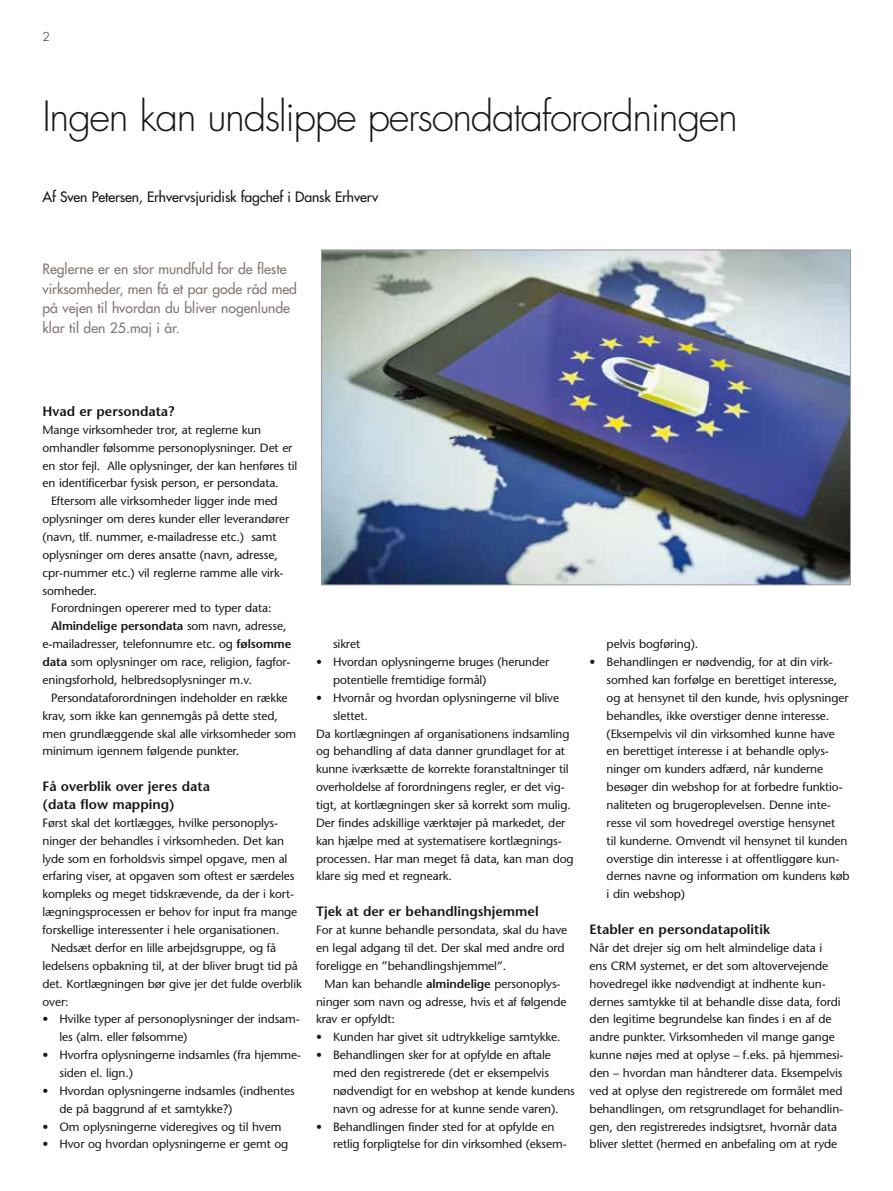
<style>
.page{position:relative;width:893px;height:1191px;background:#fff}
.page>*{position:absolute;margin:0;border:0;box-sizing:border-box;transform-origin:0 0}
.t1{font:300 40.5px "Futura";letter-spacing:-.035em;color:#181716}
.t2{font:13.95px/19.5px "Futura";color:#827773}
.t3{font:13.95px "Futura";letter-spacing:-.01em;color:#181716}
.t4{font:600 13.5px/18px "Stone Sans";color:#181716}
.t5{font:12px/17.9px "Stone Sans";letter-spacing:-.01em;color:#181716}
.t6{font:600 12px "Stone Sans";letter-spacing:-.01em;color:#181716}
.t7{font:300 12px "Futura";color:#181716}
.s1{font-weight:400}
.s2{font-weight:600}
</style>
<div class="page">
<img style="left:323px;top:252px;width:526px;height:331px">
<p class="t7" style="left:43px;top:29px;width:9px">2</p>
<h1 class="t1" style="left:43px;top:92px;width:697px">Ingen kan undslippe persondataforordningen</h1>
<p class="t3" style="left:43px;top:188px;width:337px">Af Sven Petersen, Erhvervsjuridisk fagchef i Dansk Erhverv</p>
<p class="t2" style="left:43px;top:259px;width:256px">Reglerne er en stor mundfuld for de fleste virksomheder, men få et par gode råd med på vejen til hvordan du bliver nogenlunde klar til den 25.maj i år.</p>
<p class="t4" style="left:43px;top:402px;width:133px">Hvad er persondata?</p>
<p class="t5" style="left:43px;top:421px;width:220px">Mange virksomheder tror, at reglerne kun</p>
<p class="t5" style="left:43px;top:438px;width:251px">omhandler følsomme personoplysninger. Det er</p>
<p class="t5" style="left:43px;top:456px;width:256px">en stor fejl. Alle oplysninger, der kan henføres til</p>
<p class="t5" style="left:43px;top:474px;width:238px">en identificerbar fysisk person, er persondata.</p>
<p class="t5" style="left:51px;top:492px;width:228px">Eftersom alle virksomheder ligger inde med</p>
<p class="t5" style="left:43px;top:510px;width:248px">oplysninger om deres kunder eller leverandører</p>
<p class="t5" style="left:43px;top:528px;width:236px">(navn, tlf. nummer, e-mailadresse etc.) samt</p>
<p class="t5" style="left:43px;top:546px;width:237px">oplysninger om deres ansatte (navn, adresse,</p>
<p class="t5" style="left:43px;top:563px;width:243px">cpr-nummer etc.) vil reglerne ramme alle virk-</p>
<p class="t5" style="left:43px;top:581px;width:56px">somheder.</p>
<p class="t5" style="left:51px;top:599px;width:222px">Forordningen opererer med to typer data:</p>
<p class="t6" style="left:51px;top:619px;width:237px">Almindelige persondata <span class="s1">som navn, adresse,</span></p>
<p class="t5" style="left:43px;top:635px;width:250px">e-mailadresser, telefonnumre etc. og <span class="s2">følsomme</span></p>
<p class="t5" style="left:43px;top:653px;width:250px"><span class="s2">data</span> som oplysninger om race, religion, fagfor-</p>
<p class="t5" style="left:43px;top:671px;width:211px">eningsforhold, helbredsoplysninger m.v.</p>
<p class="t5" style="left:51px;top:688px;width:238px">Persondataforordningen indeholder en række</p>
<p class="t5" style="left:43px;top:706px;width:237px">krav, som ikke kan gennemgås på dette sted,</p>
<p class="t5" style="left:43px;top:724px;width:255px">men grundlæggende skal alle virksomheder som</p>
<p class="t5" style="left:43px;top:742px;width:198px">minimum igennem følgende punkter.</p>
<p class="t4" style="left:43px;top:777px;width:169px">Få overblik over jeres data (data flow mapping)</p>
<p class="t5" style="left:43px;top:813px;width:237px">Først skal det kortlægges, hvilke personoplys-</p>
<p class="t5" style="left:43px;top:831px;width:243px">ninger der behandles i virksomheden. Det kan</p>
<p class="t5" style="left:43px;top:849px;width:246px">lyde som en forholdsvis simpel opgave, men al</p>
<p class="t5" style="left:43px;top:867px;width:254px">erfaring viser, at opgaven som oftest er særdeles</p>
<p class="t5" style="left:43px;top:885px;width:253px">kompleks og meget tidskrævende, da der i kort-</p>
<p class="t5" style="left:43px;top:903px;width:256px">lægningsprocessen er behov for input fra mange</p>
<p class="t5" style="left:43px;top:921px;width:238px">forskellige interessenter i hele organisationen.</p>
<p class="t5" style="left:51px;top:938px;width:227px">Nedsæt derfor en lille arbejdsgruppe, og få</p>
<p class="t5" style="left:43px;top:956px;width:257px">ledelsens opbakning til, at der bliver brugt tid på</p>
<p class="t5" style="left:43px;top:974px;width:261px">det. Kortlægningen bør give jer det fulde overblik</p>
<p class="t5" style="left:43px;top:992px;width:27px">over:</p>
<p class="t5" style="left:60px;top:1010px;width:242px;text-indent:-17px">• Hvilke typer af personoplysninger der indsam&shy;les (alm. eller følsomme)</p>
<p class="t5" style="left:60px;top:1046px;width:243px;text-indent:-17px">• Hvorfra oplysningerne indsamles (fra hjemme&shy;siden el. lign.)</p>
<p class="t5" style="left:60px;top:1081px;width:237px;text-indent:-17px">• Hvordan oplysningerne indsamles (indhentes de på baggrund af et samtykke?)</p>
<p class="t5" style="left:43px;top:1117px;width:240px">• Om oplysningerne videregives og til hvem</p>
<p class="t5" style="left:43px;top:1135px;width:247px">• Hvor og hvordan oplysningerne er gemt og</p>
<p class="t5" style="left:333px;top:635px;width:29px">sikret</p>
<p class="t5" style="left:333px;top:653px;width:218px;text-indent:-17px">• Hvordan oplysningerne bruges (herunder potentielle fremtidige formål)</p>
<p class="t5" style="left:316px;top:688px;width:245px">• Hvornår og hvordan oplysningerne vil blive</p>
<p class="t5" style="left:333px;top:706px;width:36px">slettet.</p>
<p class="t5" style="left:316px;top:724px;width:255px">Da kortlægningen af organisationens indsamling</p>
<p class="t5" style="left:316px;top:742px;width:250px">og behandling af data danner grundlaget for at</p>
<p class="t5" style="left:316px;top:760px;width:254px">kunne iværksætte de korrekte foranstaltninger til</p>
<p class="t5" style="left:316px;top:778px;width:250px">overholdelse af forordningens regler, er det vig-</p>
<p class="t5" style="left:316px;top:796px;width:256px">tigt, at kortlægningen sker så korrekt som mulig.</p>
<p class="t5" style="left:316px;top:813px;width:251px">Der findes adskillige værktøjer på markedet, der</p>
<p class="t5" style="left:316px;top:831px;width:247px">kan hjælpe med at systematisere kortlægnings-</p>
<p class="t5" style="left:316px;top:849px;width:259px">processen. Har man meget få data, kan man dog</p>
<p class="t5" style="left:316px;top:867px;width:137px">klare sig med et regneark.</p>
<p class="t4" style="left:316px;top:902px;width:224px">Tjek at der er behandlingshjemmel</p>
<p class="t5" style="left:316px;top:921px;width:253px">For at kunne behandle persondata, skal du have en legal adgang til det. Der skal med andre ord foreligge en ”behandlingshjemmel”.</p>
<p class="t5" style="left:316px;top:974px;width:252px;text-indent:9px">Man kan behandle <span class="s2">almindelige</span> personoplys&shy;ninger som navn og adresse, hvis et af følgende krav er opfyldt:</p>
<p class="t5" style="left:316px;top:1028px;width:246px">• Kunden har givet sit udtrykkelige samtykke.</p>
<p class="t5" style="left:333px;top:1046px;width:243px;text-indent:-17px">• Behandlingen sker for at opfylde en aftale med den registrerede (det er eksempelvis nødvendigt for en webshop at kende kundens navn og adresse for at kunne sende varen).</p>
<p class="t5" style="left:333px;top:1117px;width:235px;text-indent:-17px">• Behandlingen finder sted for at opfylde en retlig forpligtelse for din virksomhed (eksem-</p>
<p class="t5" style="left:607px;top:635px;width:93px">pelvis bogføring).</p>
<p class="t5" style="left:607px;top:653px;width:244px;text-indent:-17px">• Behandlingen er nødvendig, for at din virk&shy;somhed kan forfølge en berettiget interesse, og at hensynet til den kunde, hvis oplysninger behandles, ikke overstiger denne interesse. (Eksempelvis vil din virksomhed kunne have en berettiget interesse i at behandle oplys&shy;ninger om kunders adfærd, når kunderne besøger din webshop for at forbedre funktio&shy;naliteten og brugeroplevelsen. Denne inte&shy;resse vil som hovedregel overstige hensynet<br>til kunderne. Omvendt vil hensynet til kunden overstige din interesse i at offentliggøre kun&shy;dernes navne og information om kundens køb i din webshop)</p>
<p class="t4" style="left:590px;top:920px;width:182px">Etabler en persondatapolitik</p>
<p class="t5" style="left:590px;top:939px;width:255px">Når det drejer sig om helt almindelige data i<br>ens CRM systemet, er det som altovervejende hovedregel ikke nødvendigt at indhente kun&shy;dernes samtykke til at behandle disse data, fordi den legitime begrundelse kan findes i en af de andre punkter. Virksomheden vil mange gange kunne nøjes med at oplyse – f.eks. på hjemmesi&shy;den – hvordan man håndterer data. Eksempelvis ved at oplyse den registrerede om formålet med behandlingen, om retsgrundlaget for behandlin&shy;gen, den registreredes indsigtsret, hvornår data bliver slettet (hermed en anbefaling om at ryde</p>
</div>
